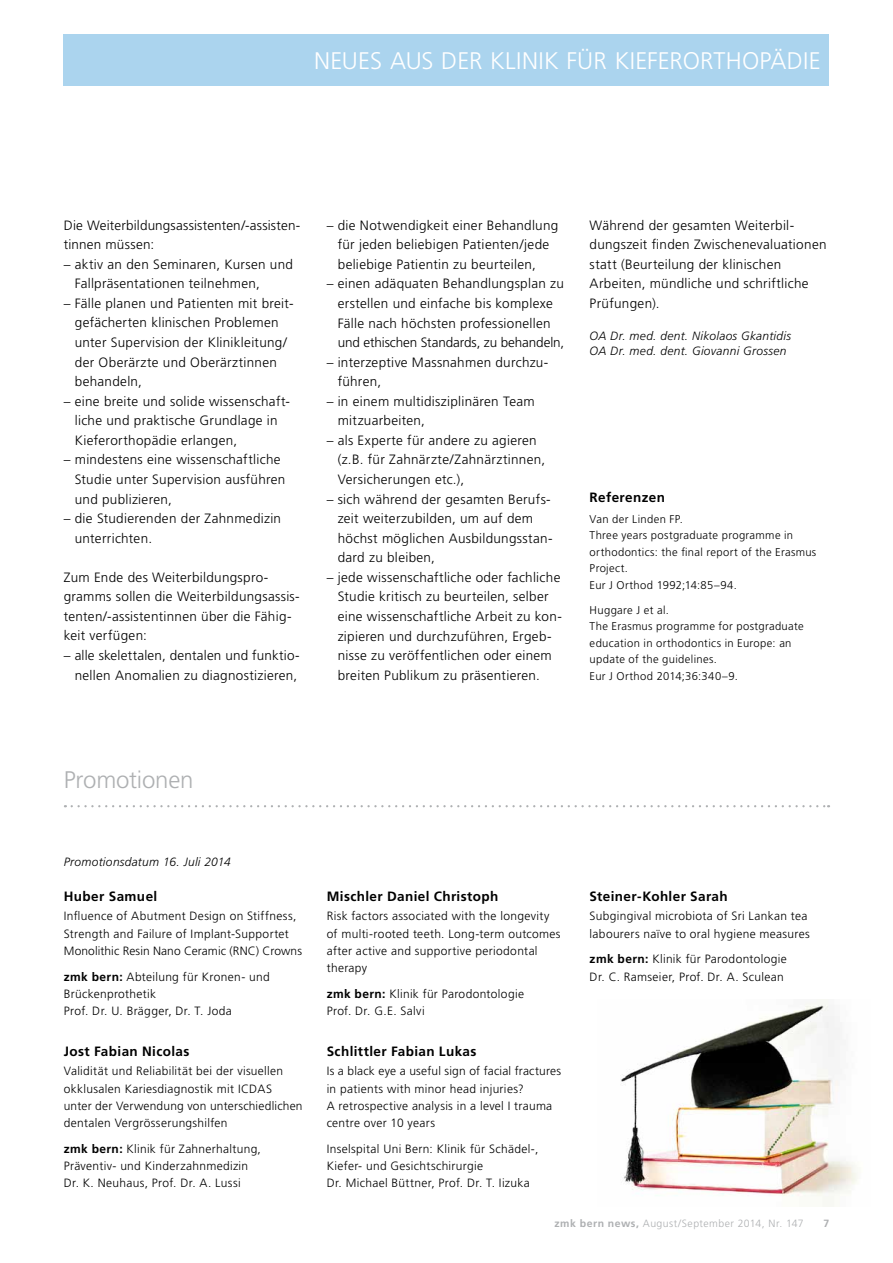
<style>
.page{position:relative;width:893px;height:1263px;background:#fff}
.page>*{position:absolute;margin:0;border:0;box-sizing:border-box;transform-origin:0 0}
.t1{font:300 24px "Frutiger";letter-spacing:.015em;color:#fff}
.t2{font:300 24px "Frutiger";letter-spacing:-.01em;color:#aeb0b2}
.t3{font:300 13.5px/19.5px "Frutiger";letter-spacing:.02em;color:#000}
.t4{font:700 13.5px "Frutiger";letter-spacing:.03em;color:#000}
.t5{font:300 12px/17.2px "Frutiger";letter-spacing:.025em;color:#000}
.t6{font:italic 300 12px/15px "Frutiger";letter-spacing:.025em;color:#000}
.t7{font:300 11.25px/16.5px "Frutiger";letter-spacing:.03em;color:#000}
.t8{font:300 10.5px "Frutiger";letter-spacing:.04em;color:#aeb0b2}
.t9{font:700 10.5px "Frutiger";color:#aeb0b2}
.s1{font-weight:700}
</style>
<div class="page">
<div style="left:64px;top:34px;width:765px;height:51px;background:#abd4ee"></div>
<img style="left:620px;top:1000px;width:238px;height:206px">
<svg style="left:72px;top:805px;width:757px;height:2px"></svg>
<h1 class="t1" style="left:314px;top:47px;width:30px">Neues</h1>
<h1 class="t1" style="left:390px;top:47px;width:15px">aus</h1>
<h1 class="t1" style="left:441px;top:47px;width:14px">der</h1>
<h1 class="t1" style="left:490px;top:47px;width:27px">Klinik</h1>
<h1 class="t1" style="left:566px;top:47px;width:75px">für Kiefer</h1>
<h1 class="t1" style="left:683px;top:47px;width:116px">orthopädie</h1>
<p class="t3" style="left:64px;top:215px;width:238px">Die Weiterbildungsassistenten/-assisten&shy;tinnen müssen:</p>
<p class="t3" style="left:75px;top:254px;width:220px;text-indent:-11px">– aktiv an den Seminaren, Kursen und<br>Fallpräsentationen teilnehmen,</p>
<p class="t3" style="left:75px;top:293px;width:220px;text-indent:-11px">– Fälle planen und Patienten mit breit&shy;gefächerten klinischen Problemen unter Supervision der Klinikleitung/ der Oberärzte und Oberärztinnen behandeln,</p>
<p class="t3" style="left:75px;top:391px;width:217px;text-indent:-11px">– eine breite und solide wissenschaft&shy;liche und praktische Grundlage in<br>Kieferorthopädie erlangen,</p>
<p class="t3" style="left:75px;top:450px;width:212px;text-indent:-11px">– mindestens eine wissenschaftliche<br>Studie unter Supervision ausführen und publizieren,</p>
<p class="t3" style="left:75px;top:509px;width:208px;text-indent:-11px">– die Studierenden der Zahnmedizin unterrichten.</p>
<p class="t3" style="left:64px;top:567px;width:237px">Zum Ende des Weiterbildungspro&shy;gramms sollen die Weiterbildungsassis&shy;tenten/-assistentinnen über die Fähig&shy;keit verfügen:</p>
<p class="t3" style="left:64px;top:646px;width:237px;text-align:right">– alle skelettalen, dentalen und funktio&shy;nellen Anomalien zu diagnostizieren,</p>
<p class="t3" style="left:338px;top:215px;width:222px;text-indent:-11px">– die Notwendigkeit einer Behandlung für jeden beliebigen Patienten/jede beliebige Patientin zu beurteilen,</p>
<p class="t3" style="left:338px;top:274px;width:228px;text-indent:-11px">– einen adäquaten Behandlungsplan zu erstellen und einfache bis komplexe Fälle nach höchsten professionellen und ethischen Standards, zu behandeln,</p>
<p class="t3" style="left:338px;top:352px;width:212px;text-indent:-11px">– interzeptive Massnahmen durchzu&shy;führen,</p>
<p class="t3" style="left:338px;top:391px;width:198px;text-indent:-11px">– in einem multidisziplinären Team mitzuarbeiten,</p>
<p class="t3" style="left:338px;top:430px;width:209px;text-indent:-11px">– als Experte für andere zu agieren (z.B. für Zahnärzte/Zahnärztinnen,<br>Versicherungen etc.),</p>
<p class="t3" style="left:338px;top:489px;width:216px;text-indent:-11px">– sich während der gesamten Berufs&shy;zeit weiterzubilden, um auf dem höchst möglichen Ausbildungsstan&shy;dard zu bleiben,</p>
<p class="t3" style="left:338px;top:567px;width:226px;text-indent:-11px">– jede wissenschaftliche oder fachliche Studie kritisch zu beurteilen, selber eine wissenschaftliche Arbeit zu kon&shy;zipieren und durchzuführen, Ergeb&shy;nisse zu veröffentlichen oder einem breiten Publikum zu präsentieren.</p>
<p class="t3" style="left:590px;top:215px;width:238px">Während der gesamten Weiterbil&shy;dungszeit finden Zwischenevaluationen statt (Beurteilung der klinischen<br>Arbeiten, mündliche und schriftliche<br>Prüfungen).</p>
<p class="t6" style="left:590px;top:328px;width:203px">OA Dr. med. dent. Nikolaos Gkantidis<br>OA Dr. med. dent. Giovanni Grossen</p>
<p class="t4" style="left:590px;top:489px;width:77px">Referenzen</p>
<p class="t7" style="left:590px;top:510px;width:228px">Van der Linden FP.<br>Three years postgraduate programme in orthodontics: the final report of the Erasmus<br>Project.<br>Eur J Orthod 1992;14:85–94.</p>
<p class="t7" style="left:590px;top:601px;width:216px">Huggare J et al.<br>The Erasmus programme for postgraduate education in orthodontics in Europe: an update of the guidelines.<br>Eur J Orthod 2014;36:340–9.</p>
<h1 class="t2" style="left:64px;top:766px;width:131px">Promotionen</h1>
<p class="t6" style="left:64px;top:854px;width:168px">Promotionsdatum 16. Juli 2014</p>
<p class="t4" style="left:64px;top:888px;width:95px">Huber Samuel</p>
<p class="t5" style="left:64px;top:908px;width:240px">Influence of Abutment Design on Stiffness,<br>Strength and Failure of Implant-Supportet<br>Monolithic Resin Nano Ceramic (RNC) Crowns</p>
<p class="t5" style="left:64px;top:968px;width:208px"><span class="s1">zmk bern:</span> Abteilung für Kronen- und<br>Brückenprothetik<br>Prof. Dr. U. Brägger, Dr. T. Joda</p>
<p class="t4" style="left:64px;top:1043px;width:127px">Jost Fabian Nicolas</p>
<p class="t5" style="left:64px;top:1062px;width:240px">Validität und Reliabilität bei der visuellen okklusalen Kariesdiagnostik mit ICDAS unter der Verwendung von unterschiedlichen dentalen Vergrösserungshilfen</p>
<p class="t5" style="left:64px;top:1140px;width:199px"><span class="s1">zmk bern:</span> Klinik für Zahnerhaltung,<br>Präventiv- und Kinderzahnmedizin<br>Dr. K. Neuhaus, Prof. Dr. A. Lussi</p>
<p class="t4" style="left:327px;top:888px;width:173px">Mischler Daniel Christoph</p>
<p class="t5" style="left:327px;top:907px;width:235px">Risk factors associated with the longevity of multi-rooted teeth. Long-term outcomes after active and supportive periodontal therapy</p>
<p class="t5" style="left:327px;top:985px;width:199px"><span class="s1">zmk bern:</span> Klinik für Parodontologie<br>Prof. Dr. G .E. Salvi</p>
<p class="t4" style="left:327px;top:1043px;width:151px">Schlittler Fabian Lukas</p>
<p class="t5" style="left:327px;top:1062px;width:236px">Is a black eye a useful sign of facial fractures in patients with minor head injuries?<br>A retrospective analysis in a level I trauma centre over 10 years</p>
<p class="t5" style="left:327px;top:1140px;width:213px">Inselspital U ni Bern: Klinik für Schädel-,<br>Kiefer- und Gesichtschirurgie<br>Dr. Michael Büttner, Prof. Dr. T. Iizuka</p>
<p class="t4" style="left:590px;top:888px;width:140px">Steiner-Kohler Sarah</p>
<p class="t5" style="left:590px;top:907px;width:222px">Subgingival microbiota of Sri Lankan tea labourers naïve to oral hygiene measures</p>
<p class="t5" style="left:590px;top:950px;width:199px"><span class="s1">zmk bern:</span> Klinik für Parodontologie<br>Dr. C. Ramseier, Prof. Dr. A. Sculean</p>
<p class="t8" style="left:554px;top:1218px;width:251px"><span class="s1">zmk bern news,</span> August/September 2014, Nr. 147</p>
<p class="t9" style="left:823px;top:1217px;width:7px">7</p>
</div>
